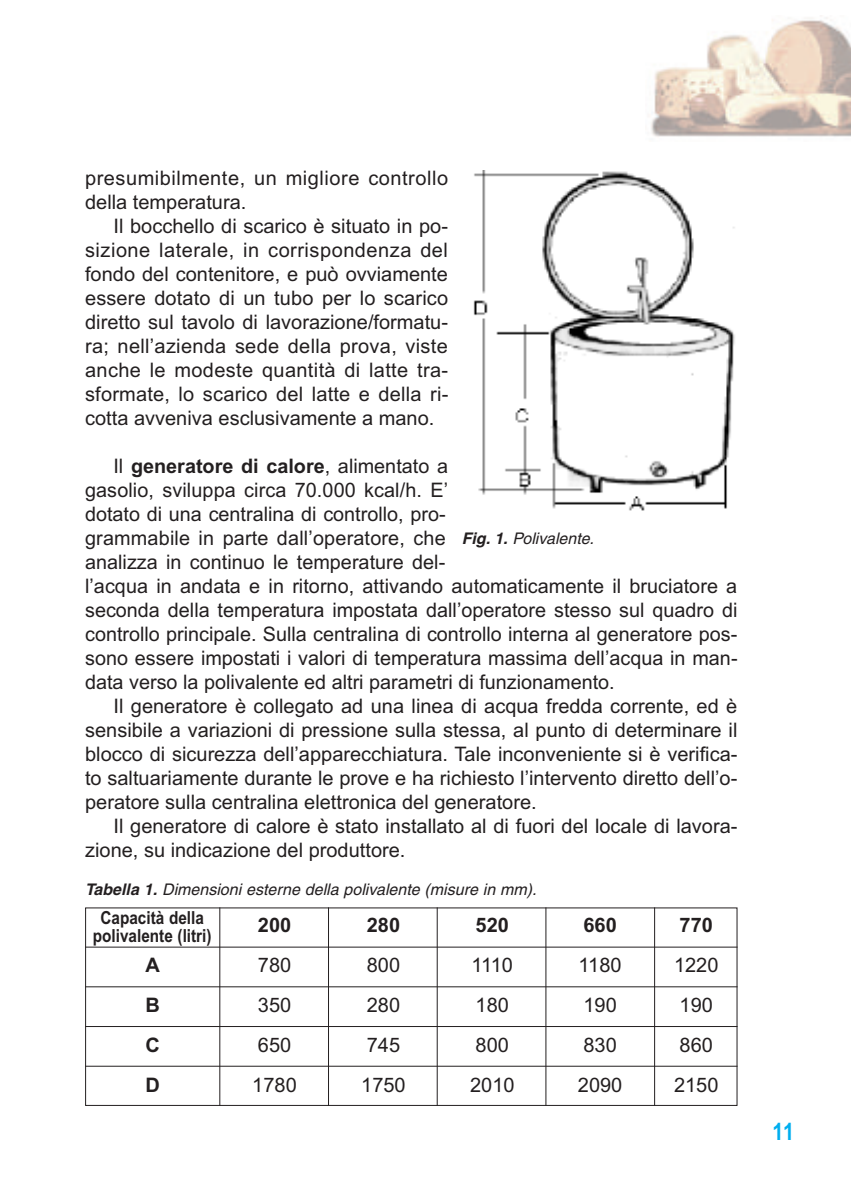
<style>
.page{position:relative;width:851px;height:1191px;background:#fff}
.page>*{position:absolute;margin:0;border:0;box-sizing:border-box;transform-origin:0 0}
.t1{font:700 24px "Arial Narrow";color:#00aeef}
.t2{font:20px/24px "Arial";color:#231f20}
.t3{font:20px/24px "Arial";letter-spacing:.025em;color:#231f20}
.t4{font:700 20px/40px "Arial";color:#231f20;text-align:justify}
.t5{font:700 18px/18px "Arial";color:#231f20;text-align:center;scale:.85 1}
.t6{font:italic 16px "Helvetica";color:#231f20}
.s1{font-weight:700}
</style>
<div class="page">
<img style="left:651px;top:17px;width:199px;height:120px">
<img style="left:473px;top:170px;width:262px;height:341px">
<div style="left:85px;top:907px;width:652px;height:199px;border:1px solid #231f20"></div>
<hr style="left:85px;top:1065px;width:652px;height:1px;background:#231f20">
<hr style="left:85px;top:1026px;width:652px;height:1px;background:#231f20">
<hr style="left:85px;top:986px;width:652px;height:1px;background:#231f20">
<hr style="left:85px;top:946px;width:652px;height:1px;background:#231f20">
<hr style="left:219px;top:907px;width:1px;height:199px;background:#231f20">
<hr style="left:328px;top:907px;width:1px;height:199px;background:#231f20">
<hr style="left:437px;top:907px;width:1px;height:199px;background:#231f20">
<hr style="left:545px;top:907px;width:1px;height:199px;background:#231f20">
<hr style="left:654px;top:907px;width:1px;height:199px;background:#231f20">
<p class="t3" style="left:85px;top:166px;width:364px">presumibilmente, un migliore controllo della temperatura.</p>
<p class="t2" style="left:85px;top:214px;width:365px;text-align:justify;text-indent:28px">Il bocchello di scarico è situato in po&shy;sizione laterale, in corrispondenza del fondo del contenitore, e può ovviamente essere dotato di un tubo per lo scarico diretto sul tavolo di lavorazione/formatu&shy;ra; nell’azienda sede della prova, viste anche le modeste quantità di latte tra&shy;sformate, lo scarico del latte e della ri&shy;cotta avveniva esclusivamente a mano.</p>
<p class="t2" style="left:85px;top:454px;width:654px;text-indent:28px">Il <span class="s1">generatore di calore</span>, alimentato a<br>gasolio, sviluppa circa 70.000 kcal/h. E’<br>dotato di una centralina di controllo, pro-<br>grammabile in parte dall’operatore, che<br>analizza in continuo le temperature del-<br>l’acqua in andata e in ritorno, attivando automaticamente il bruciatore a seconda della temperatura impostata dall’operatore stesso sul quadro di controllo principale. Sulla centralina di controllo interna al generatore pos&shy;sono essere impostati i valori di temperatura massima dell’acqua in man&shy;data verso la polivalente ed altri parametri di funzionamento.</p>
<p class="t2" style="left:85px;top:694px;width:653px;text-align:justify;text-indent:28px">Il generatore è collegato ad una linea di acqua fredda corrente, ed è sensibile a variazioni di pressione sulla stessa, al punto di determinare il blocco di sicurezza dell’apparecchiatura. Tale inconveniente si è verifica&shy;to saltuariamente durante le prove e ha richiesto l’intervento diretto dell’o&shy;peratore sulla centralina elettronica del generatore.</p>
<p class="t2" style="left:85px;top:814px;width:653px;text-indent:28px">Il generatore di calore è stato installato al di fuori del locale di lavora&shy;zione, su indicazione del produttore.</p>
<p class="t6" style="left:461px;top:532px;width:134px"><span class="s1">Fig. 1.</span> Polivalente.</p>
<p class="t6" style="left:85px;top:883px;width:453px"><span class="s1">Tabella 1.</span> Dimensioni esterne della polivalente (misure in mm).</p>
<p class="t5" style="left:93px;top:909px;width:141px">Capacità della polivalente (litri)</p>
<p class="t4" style="left:258px;top:905px;width:35px">200</p>
<p class="t2" style="left:252px;top:945px;width:46px;line-height:40px">780<br>350<br>650<br>1780</p>
<p class="t4" style="left:145px;top:945px;width:16px">A B C D</p>
<p class="t4" style="left:367px;top:905px;width:35px">280</p>
<p class="t2" style="left:361px;top:945px;width:46px;line-height:40px">800<br>280<br>745<br>1750</p>
<p class="t4" style="left:475px;top:905px;width:35px">520</p>
<p class="t2" style="left:470px;top:945px;width:46px;line-height:40px">1110<br>180<br>800<br>2010</p>
<p class="t4" style="left:583px;top:905px;width:35px">660</p>
<p class="t2" style="left:577px;top:945px;width:46px;line-height:40px">1180<br>190<br>830<br>2090</p>
<p class="t4" style="left:679px;top:905px;width:35px">770</p>
<p class="t2" style="left:674px;top:945px;width:46px;line-height:40px">1220<br>190<br>860<br>2150</p>
<p class="t1" style="left:772px;top:1118px;width:23px">11</p>
</div>
